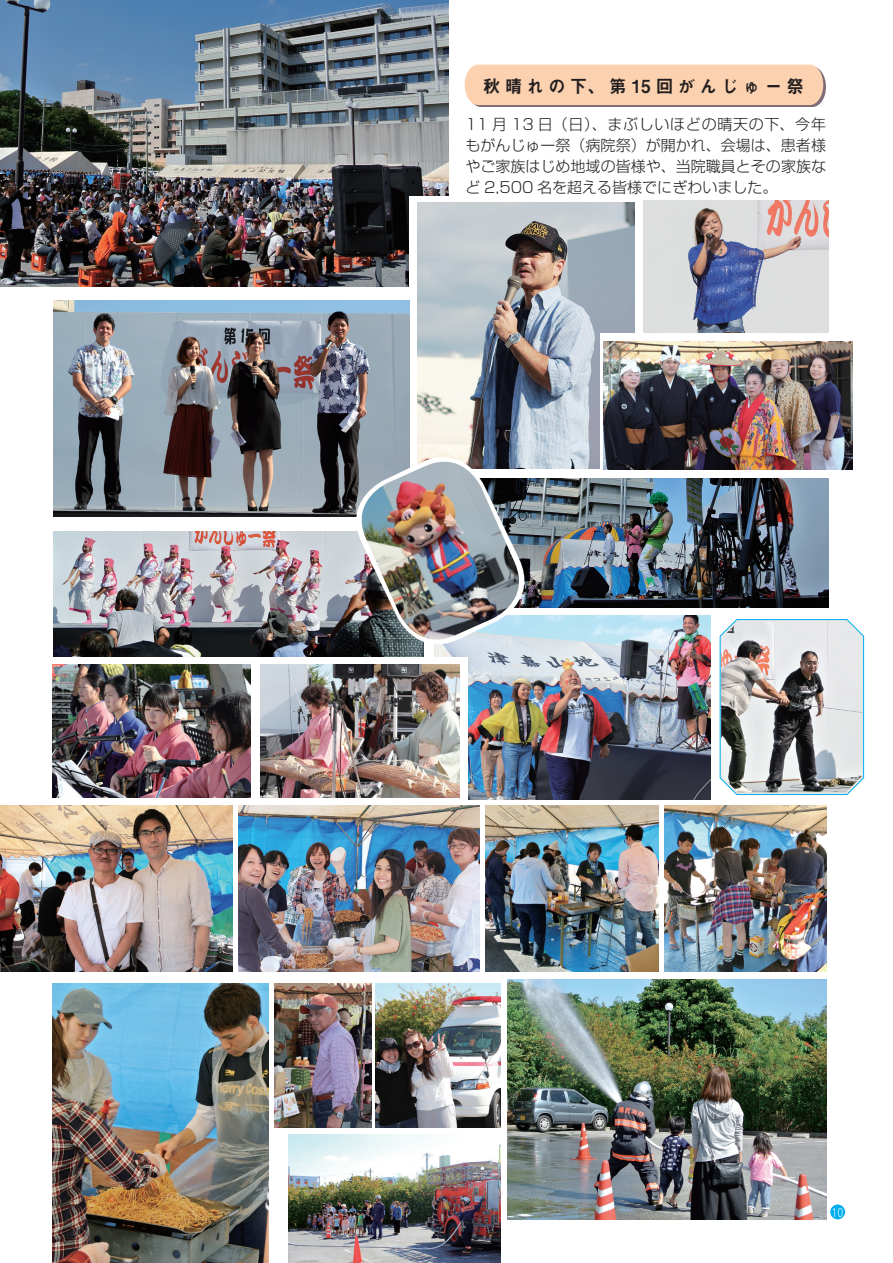
<style>
.page{position:relative;width:893px;height:1263px;background:#fff}
.page>*{position:absolute;margin:0;border:0;box-sizing:border-box;transform-origin:0 0}
.t1{font:18px "Midashi Go Pro MB31";letter-spacing:.275em;color:#231f20;scale:.95 1}
.t2{font:300 15px/21px "Shin Go Pro";color:#231f20;text-align:justify}
.t3{font:12px "DF Maru Gothic Lt WIN RKSJ H";color:#fff}
</style>
<div class="page">
<img style="left:0;top:0;width:449px;height:286px">
<div style="left:830px;top:1204px;width:15px;height:15px;background:#00aeef;border-radius:50%"></div>
<svg style="left:465px;top:65px;width:361px;height:42px;background:#f5ccad"></svg>
<div style="left:409px;top:196px;width:65px;height:147px;background:#fff"></div>
<img style="left:468px;top:615px;width:243px;height:184px">
<img style="left:418px;top:203px;width:217px;height:266px">
<div style="left:600px;top:333px;width:64px;height:157px;background:#fff"></div>
<img style="left:539px;top:478px;width:289px;height:129px">
<img style="left:53px;top:300px;width:356px;height:216px">
<img style="left:54px;top:531px;width:287px;height:125px">
<svg style="left:719px;top:619px;width:145px;height:176px"></svg>
<img style="left:721px;top:622px;width:142px;height:170px">
<img style="left:52px;top:983px;width:216px;height:280px">
<img style="left:486px;top:806px;width:172px;height:166px">
<img style="left:664px;top:806px;width:163px;height:166px">
<img style="left:375px;top:983px;width:126px;height:145px">
<img style="left:508px;top:980px;width:318px;height:239px">
<img style="left:288px;top:1134px;width:213px;height:129px">
<img style="left:643px;top:201px;width:185px;height:132px">
<img style="left:604px;top:341px;width:249px;height:129px">
<img style="left:52px;top:665px;width:199px;height:132px">
<img style="left:261px;top:665px;width:199px;height:133px">
<img style="left:0;top:806px;width:233px;height:166px">
<img style="left:238px;top:806px;width:241px;height:166px">
<img style="left:274px;top:983px;width:97px;height:145px">
<img style="left:341px;top:442px;width:198px;height:217px">
<img style="left:349px;top:462px;width:183px;height:190px">
<p class="t1" style="left:483px;top:72px;width:339px">秋晴れの下、第15回がんじゅー祭</p>
<p class="t2" style="left:465px;top:112px;width:362px">11 月 13 日（日）、まぶしいほどの晴天の下、今年もがんじゅー祭（病院祭）が開かれ、会場は、患者様やご家族はじめ地域の皆様や、当院職員とその家族など 2,500 名を超える皆様でにぎわいました。</p>
<p class="t3" style="left:832px;top:1206px;width:13px">10</p>
</div>
